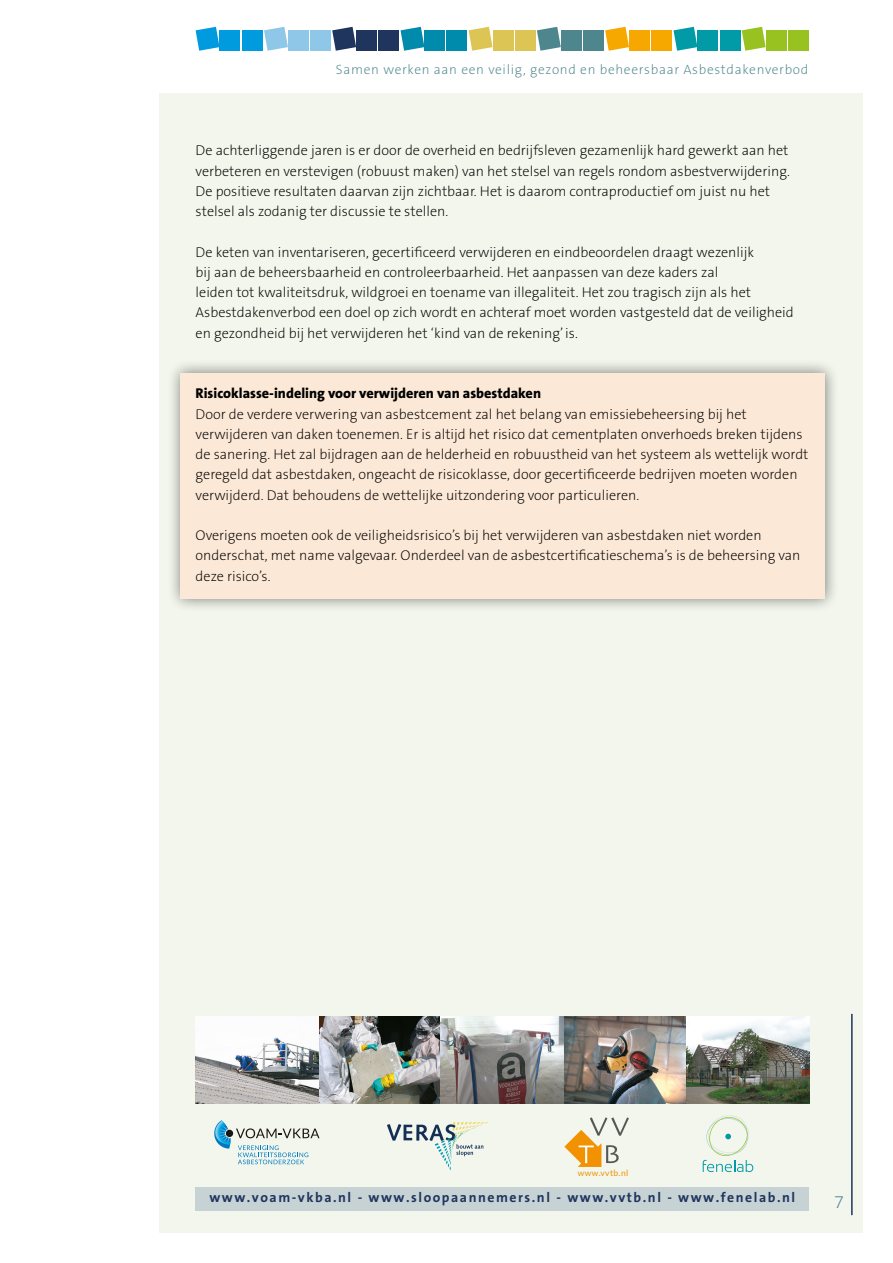
<style>
.page{position:relative;width:893px;height:1263px;background:#fff}
.page>*{position:absolute;margin:0;border:0;box-sizing:border-box;transform-origin:0 0}
.t1{font:200 18px "The Sans B2";color:#4e868e}
.t2{font:200 14.25px/20.2px "The Sans B2";color:#000}
.t3{font:800 14.25px "The Sans B8";color:#000}
.t4{font:700 13.8px "The Sans B7";letter-spacing:.11em;color:#1f355e}
.t5{font:200 13.5px "The Sans B2";letter-spacing:.05em;color:#4e868e}
.t6{font:8.55px "Lato";letter-spacing:.05em;color:#f39200}
</style>
<div class="page">
<div style="left:159px;top:94px;width:704px;height:1139px;background:#f2f6ec"></div>
<div style="left:196px;top:1187px;width:613px;height:24px;background:#c7d2d5"></div>
<svg style="left:214px;top:1120px;width:105px;height:44px"></svg>
<img style="left:196px;top:1016px;width:613px;height:87px">
<svg style="left:387px;top:1122px;width:102px;height:48px"></svg>
<svg style="left:564px;top:1117px;width:65px;height:50px"></svg>
<svg style="left:703px;top:1115px;width:50px;height:57px"></svg>
<svg style="left:196px;top:27px;width:24px;height:24px"></svg>
<div style="left:220px;top:30px;width:20px;height:21px;background:#009bde"></div>
<div style="left:242px;top:30px;width:20px;height:21px;background:#009bde"></div>
<svg style="left:264px;top:27px;width:24px;height:24px"></svg>
<div style="left:288px;top:30px;width:21px;height:21px;background:#8fc7e8"></div>
<div style="left:310px;top:30px;width:21px;height:21px;background:#8fc7e8"></div>
<svg style="left:332px;top:27px;width:24px;height:24px"></svg>
<div style="left:356px;top:30px;width:21px;height:21px;background:#1f355e"></div>
<div style="left:378px;top:30px;width:21px;height:21px;background:#1f355e"></div>
<svg style="left:400px;top:27px;width:24px;height:24px"></svg>
<div style="left:425px;top:30px;width:20px;height:21px;background:#008aab"></div>
<div style="left:447px;top:30px;width:20px;height:21px;background:#008aab"></div>
<svg style="left:469px;top:27px;width:24px;height:24px"></svg>
<div style="left:493px;top:30px;width:20px;height:21px;background:#dcc555"></div>
<div style="left:515px;top:30px;width:21px;height:21px;background:#dcc555"></div>
<svg style="left:537px;top:27px;width:24px;height:24px"></svg>
<div style="left:561px;top:30px;width:21px;height:21px;background:#4e868e"></div>
<div style="left:583px;top:30px;width:21px;height:21px;background:#4e868e"></div>
<svg style="left:605px;top:27px;width:24px;height:24px"></svg>
<div style="left:629px;top:30px;width:21px;height:21px;background:#f7a800"></div>
<div style="left:651px;top:30px;width:21px;height:21px;background:#f7a800"></div>
<svg style="left:673px;top:27px;width:24px;height:24px"></svg>
<div style="left:698px;top:30px;width:20px;height:21px;background:#009ba7"></div>
<div style="left:720px;top:30px;width:20px;height:21px;background:#009ba7"></div>
<svg style="left:742px;top:27px;width:24px;height:24px"></svg>
<div style="left:766px;top:30px;width:21px;height:21px;background:#98c21f"></div>
<div style="left:788px;top:30px;width:21px;height:21px;background:#98c21f"></div>
<hr style="left:851px;top:1014px;width:2px;height:201px;background:#1f355e">
<div style="left:167px;top:359px;width:672px;height:254px;background:#000;opacity:.5"></div>
<div style="left:181px;top:373px;width:644px;height:225px;background:#fce8d6"></div>
<p class="t5" style="left:336px;top:63px;width:474px">Samen werken aan een veilig, gezond en beheersbaar Asbestdakenverbod</p>
<p class="t2" style="left:196px;top:141px;width:596px">De achterliggende jaren is er door de overheid en bedrijfsleven gezamenlijk hard gewerkt aan het verbeteren en verstevigen (robuust maken) van het stelsel van regels rondom asbestverwijdering.<br>De positieve resultaten daarvan zijn zichtbaar. Het is daarom contraproductief om juist nu het stelsel als zodanig ter discussie te stellen.</p>
<p class="t2" style="left:196px;top:242px;width:600px">De keten van inventariseren, gecertificeerd verwijderen en eindbeoordelen draagt wezenlijk<br>bij aan de beheersbaarheid en controleerbaarheid. Het aanpassen van deze kaders zal<br>leiden tot kwaliteitsdruk, wildgroei en toename van illegaliteit. Het zou tragisch zijn als het Asbestdakenverbod een doel op zich wordt en achteraf moet worden vastgesteld dat de veiligheid en gezondheid bij het verwijderen het ‘kind van de rekening’ is.</p>
<p class="t3" style="left:196px;top:386px;width:347px">Risicoklasse-indeling voor verwijderen van asbestdaken</p>
<p class="t2" style="left:196px;top:404px;width:614px">Door de verdere verwering van asbestcement zal het belang van emissiebeheersing bij het verwijderen van daken toenemen. Er is altijd het risico dat cementplaten onverhoeds breken tijdens de sanering. Het zal bijdragen aan de helderheid en robuustheid van het systeem als wettelijk wordt geregeld dat asbestdaken, ongeacht de risicoklasse, door gecertificeerde bedrijven moeten worden verwijderd. Dat behoudens de wettelijke uitzondering voor particulieren.</p>
<p class="t2" style="left:196px;top:526px;width:606px">Overigens moeten ook de veiligheidsrisico’s bij het verwijderen van asbestdaken niet worden onderschat, met name valgevaar. Onderdeel van de asbestcertificatieschema’s is de beheersing van deze risico’s.</p>
<p class="t6" style="left:578px;top:1168px;width:52px">www.vvtb.nl</p>
<p class="t4" style="left:209px;top:1190px;width:587px">www.voam-vkba.nl - www.sloopaannemers.nl - www.vvtb.nl - www.fenelab.nl</p>
<p class="t1" style="left:834px;top:1192px;width:11px">7</p>
</div>
